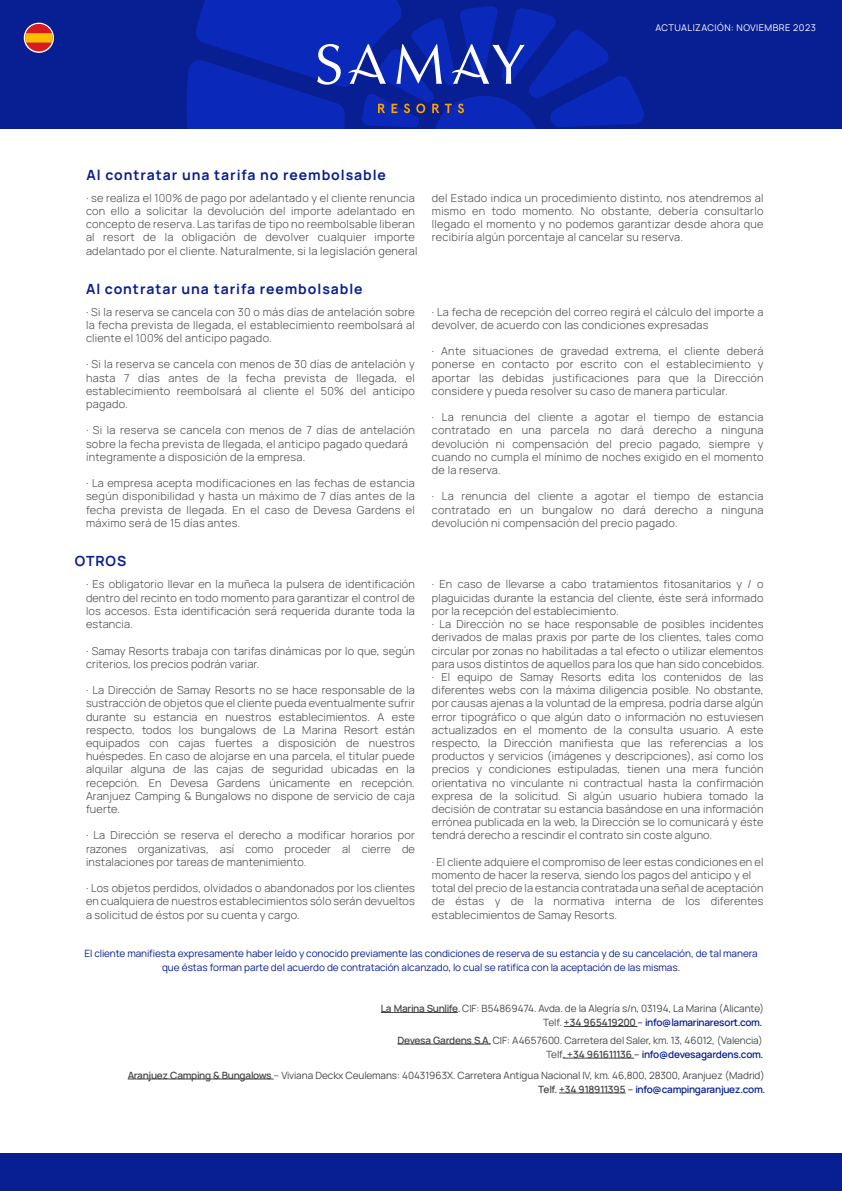
<style>
.page{position:relative;width:842px;height:1191px;background:#fff}
.page>*{position:absolute;margin:0;border:0;box-sizing:border-box;transform-origin:0 0}
.t1{font:700 14px "Manrope";letter-spacing:.065em;color:#081e93}
.t2{font:300 11px/13.2px "Manrope";letter-spacing:.015em;color:#464749;text-align:justify}
.t3{font:10px/14px "Manrope";letter-spacing:-.01em;color:#464749;text-align:right}
.t4{font:10px/14px "Manrope";letter-spacing:-.01em;color:#081e93;text-align:center}
.t5{font:9.2px "Manrope";letter-spacing:.05em;color:#fff}
.s1{font-weight:600}
.s2{font-weight:600;color:#081e93}
</style>
<div class="page">
<div style="left:0;top:0;width:842px;height:128px;background:#081e93"></div>
<div style="left:0;top:1153px;width:842px;height:38px;background:#081e93"></div>
<svg style="left:186px;top:0;width:458px;height:128px"></svg>
<hr style="left:381px;top:1012px;width:77px;height:1px;background:#464749">
<hr style="left:564px;top:1026px;width:73px;height:1px;background:#464749">
<hr style="left:397px;top:1044px;width:94px;height:1px;background:#464749">
<hr style="left:563px;top:1058px;width:71px;height:1px;background:#464749">
<hr style="left:128px;top:1078px;width:146px;height:1px;background:#464749">
<hr style="left:559px;top:1092px;width:67px;height:1px;background:#464749">
<svg style="left:24px;top:23px;width:30px;height:30px"></svg>
<p class="t1" style="left:86px;top:163px;width:301px">Al contratar una tarifa no reembolsable</p>
<p class="t5" style="left:655px;top:21px;width:162px">ACTUALIZACIÓN: NOVIEMBRE 2023</p>
<p class="t2" style="left:86px;top:190px;width:333px;text-align:left">· se realiza el 100% de pago por adelantado y el cliente renuncia con ello a solicitar la devolución del importe adelantado en concepto de reserva. Las tarifas de tipo no reembolsable liberan al resort de la obligación de devolver cualquier importe adelantado por el cliente. Naturalmente, si la legislación general</p>
<p class="t2" style="left:432px;top:190px;width:333px">del Estado indica un procedimiento distinto, nos atendremos al mismo en todo momento. No obstante, debería consultarlo llegado el momento y no podemos garantizar desde ahora que recibiría algún porcentaje al cancelar su reserva.</p>
<p class="t1" style="left:86px;top:277px;width:278px">Al contratar una tarifa reembolsable</p>
<p class="t2" style="left:86px;top:304px;width:330px">· Si la reserva se cancela con 30 o más días de antelación sobre la fecha prevista de llegada, el establecimiento reembolsará al cliente el 100% del anticipo pagado.</p>
<p class="t2" style="left:86px;top:357px;width:330px">· Si la reserva se cancela con menos de 30 días de antelación y hasta 7 días antes de la fecha prevista de llegada, el establecimiento reembolsará al cliente el 50% del anticipo pagado.</p>
<p class="t2" style="left:86px;top:423px;width:330px;text-align:left">· Si la reserva se cancela con menos de 7 días de antelación sobre la fecha prevista de llegada, el anticipo pagado quedará íntegramente a disposición de la empresa.</p>
<p class="t2" style="left:86px;top:476px;width:330px">· La empresa acepta modificaciones en las fechas de estancia según disponibilidad y hasta un máximo de 7 días antes de la fecha prevista de llegada. En el caso de Devesa Gardens el máximo será de 15 días antes.</p>
<p class="t1" style="left:75px;top:549px;width:53px">OTROS</p>
<p class="t2" style="left:432px;top:304px;width:333px">· La fecha de recepción del correo regirá el cálculo del importe a devolver, de acuerdo con las condiciones expresadas</p>
<p class="t2" style="left:432px;top:344px;width:333px">· Ante situaciones de gravedad extrema, el cliente deberá ponerse en contacto por escrito con el establecimiento y aportar las debidas justificaciones para que la Dirección considere y pueda resolver su caso de manera particular.</p>
<p class="t2" style="left:432px;top:410px;width:333px">· La renuncia del cliente a agotar el tiempo de estancia contratado en una parcela no dará derecho a ninguna devolución ni compensación del precio pagado, siempre y cuando no cumpla el mínimo de noches exigido en el momento de la reserva.</p>
<p class="t2" style="left:432px;top:489px;width:333px">· La renuncia del cliente a agotar el tiempo de estancia contratado en un bungalow no dará derecho a ninguna devolución ni compensación del precio pagado.</p>
<p class="t2" style="left:86px;top:577px;width:330px">· Es obligatorio llevar en la muñeca la pulsera de identificación dentro del recinto en todo momento para garantizar el control de los accesos. Esta identificación será requerida durante toda la estancia.</p>
<p class="t2" style="left:86px;top:643px;width:330px">· Samay Resorts trabaja con tarifas dinámicas por lo que, según criterios, los precios podrán variar.</p>
<p class="t2" style="left:86px;top:683px;width:330px">· La Dirección de Samay Resorts no se hace responsable de la sustracción de objetos que el cliente pueda eventualmente sufrir durante su estancia en nuestros establecimientos. A este respecto, todos los bungalows de La Marina Resort están equipados con cajas fuertes a disposición de nuestros huéspedes. En caso de alojarse en una parcela, el titular puede alquilar alguna de las cajas de seguridad ubicadas en la recepción. En Devesa Gardens únicamente en recepción.<br>Aranjuez Camping &amp; Bungalows no dispone de servicio de caja fuerte.</p>
<p class="t2" style="left:86px;top:828px;width:330px">· La Dirección se reserva el derecho a modificar horarios por razones organizativas, así como proceder al cierre de instalaciones por tareas de mantenimiento.</p>
<p class="t2" style="left:86px;top:881px;width:330px">· Los objetos perdidos, olvidados o abandonados por los clientes en cualquiera de nuestros establecimientos sólo serán devueltos a solicitud de éstos por su cuenta y cargo.</p>
<p class="t2" style="left:432px;top:577px;width:334px;text-align:left">· En caso de llevarse a cabo tratamientos fitosanitarios y / o plaguicidas durante la estancia del cliente, éste será informado por la recepción del establecimiento.<br>· La Dirección no se hace responsable de posibles incidentes derivados de malas praxis por parte de los clientes, tales como circular por zonas no habilitadas a tal efecto o utilizar elementos para usos distintos de aquellos para los que han sido concebidos. · El equipo de Samay Resorts edita los contenidos de las diferentes webs con la máxima diligencia posible. No obstante, por causas ajenas a la voluntad de la empresa, podría darse algún error tipográfico o que algún dato o información no estuviesen actualizados en el momento de la consulta usuario. A este respecto, la Dirección manifiesta que las referencias a los productos y servicios (imágenes y descripciones), así como los precios y condiciones estipuladas, tienen una mera función orientativa no vinculante ni contractual hasta la confirmación expresa de la solicitud. Si algún usuario hubiera tomado la decisión de contratar su estancia basándose en una información errónea publicada en la web, la Dirección se lo comunicará y éste tendrá derecho a rescindir el contrato sin coste alguno.</p>
<p class="t2" style="left:432px;top:854px;width:333px;text-align:left">· El cliente adquiere el compromiso de leer estas condiciones en el momento de hacer la reserva, siendo los pagos del anticipo y el total del precio de la estancia contratada una señal de aceptación de éstas y de la normativa interna de los diferentes establecimientos de Samay Resorts.</p>
<p class="t4" style="left:84px;top:946px;width:675px">El cliente manifiesta expresamente haber leído y conocido previamente las condiciones de reserva de su estancia y de su cancelación, de tal manera que éstas forman parte del acuerdo de contratación alcanzado, lo cual se ratifica con la aceptación de las mismas.</p>
<p class="t3" style="left:381px;top:1000px;width:385px"><span class="s1">La Marina Sunlife.</span> CIF: B54869474. Avda. de la Alegría s/n, 03194, La Marina (Alicante)<br>Telf. <span class="s1">+34 965419200 –</span> <span class="s2">info@lamarinaresort.com.</span></p>
<p class="t3" style="left:397px;top:1032px;width:367px"><span class="s1">Devesa Gardens S.A.</span> CIF: A4657600. Carretera del Saler, km. 13, 46012, (Valencia)<br>Telf<span class="s1">. +34 961611136 –</span> <span class="s2">info@devesagardens.com.</span></p>
<p class="t3" style="left:128px;top:1067px;width:639px"><span class="s1">Aranjuez Camping &amp; Bungalows</span> – Viviana Deckx Ceulemans: 40431963X. Carretera Antigua Nacional IV, km. 46,800, 28300, Aranjuez (Madrid)<br><span class="s1">Telf. +34 918911395 –</span> <span class="s2">info@campingaranjuez.com.</span></p>
</div>
